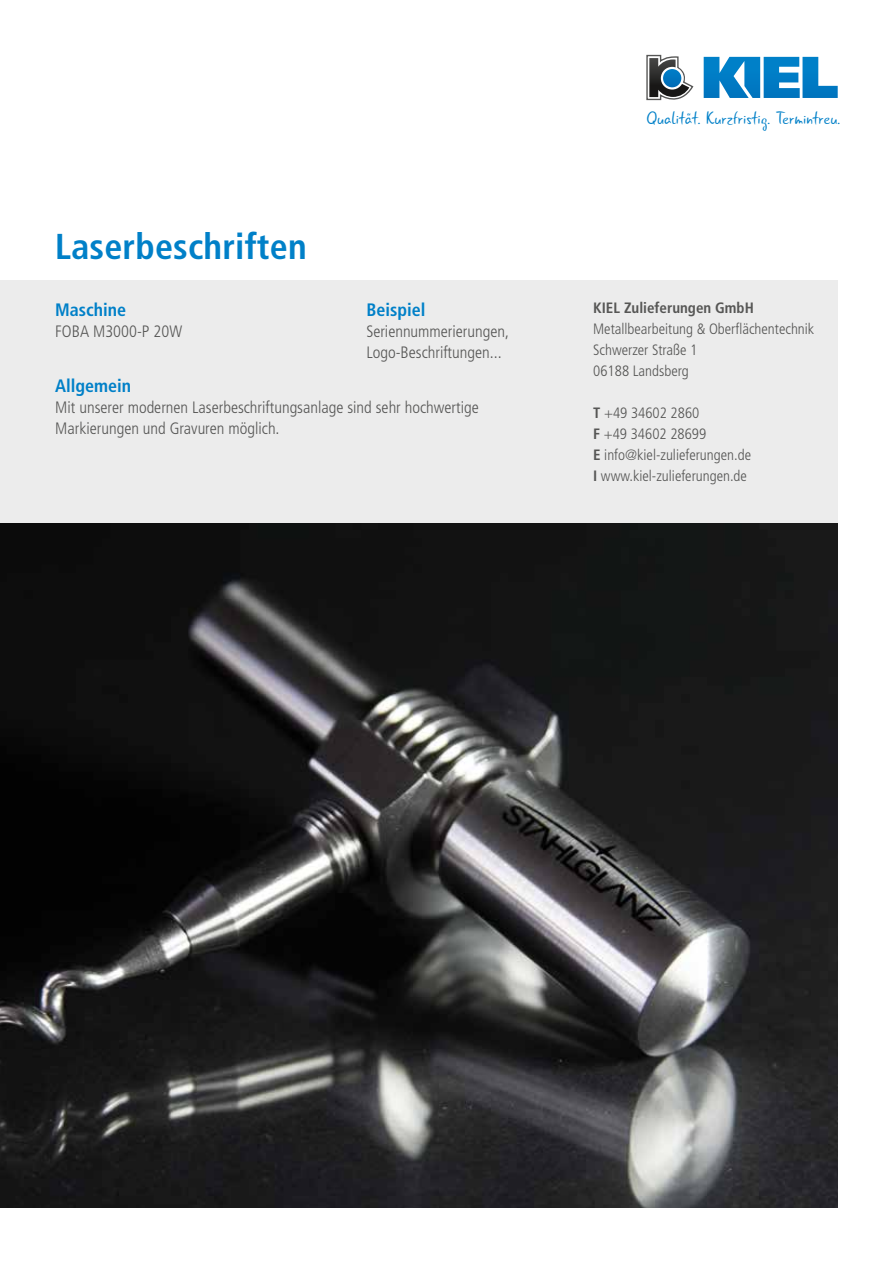
<style>
.page{position:relative;width:893px;height:1263px;background:#fff}
.page>*{position:absolute;margin:0;border:0;box-sizing:border-box;transform-origin:0 0}
.t1{font:700 condensed 36px "Frutiger LT";letter-spacing:.005em;color:#0080c8}
.t2{font:18px "Gunny Rewritten";letter-spacing:.005em;color:#0080c8}
.t3{font:700 condensed 18px "Frutiger LT";color:#0080c8}
.t4{font:300 condensed 16.5px/21px "Frutiger LT";color:#565655}
.t5{font:300 condensed 15px/21px "Frutiger LT";color:#565655}
.t6{font:700 condensed 15px "Frutiger LT";color:#565655}
.s1{font-weight:700}
</style>
<div class="page">
<img style="left:0;top:523px;width:838px;height:685px">
<div style="left:0;top:281px;width:838px;height:242px;background:#ececec"></div>
<svg style="left:646px;top:55px;width:48px;height:45px"></svg>
<svg style="left:662px;top:68px;width:20px;height:20px"></svg>
<div style="left:661px;top:67px;width:22px;height:23px;border:2px solid #fff;border-radius:50%"></div>
<svg style="left:704px;top:57px;width:134px;height:41px"></svg>
<h1 class="t1" style="left:55px;top:226px;width:253px">Laserbeschriften</h1>
<p class="t3" style="left:55px;top:299px;width:73px">Maschine</p>
<p class="t4" style="left:55px;top:321px;width:128px">FOBA M3000-P 20W</p>
<p class="t3" style="left:366px;top:299px;width:61px">Beispiel</p>
<p class="t4" style="left:366px;top:321px;width:144px">Seriennummerierungen,<br>Logo-Beschriftungen...</p>
<p class="t3" style="left:55px;top:375px;width:78px">Allgemein</p>
<p class="t4" style="left:55px;top:397px;width:425px">Mit unserer modernen Laserbeschriftungsanlage sind sehr hochwertige<br>Markierungen und Gravuren möglich.</p>
<p class="t2" style="left:646px;top:107px;width:196px">Qualität. Kurzfristig. Termintreu.</p>
<p class="t6" style="left:593px;top:299px;width:162px">KIEL Zulieferungen GmbH</p>
<p class="t5" style="left:593px;top:319px;width:223px">Metallbearbeitung &amp; Oberflächentechnik<br>Schwerzer Straße 1<br>06188 Landsberg</p>
<p class="t5" style="left:593px;top:403px;width:159px"><span class="s1">T</span> +49 34602 2860<br><span class="s1">F</span> +49 34602 28699<br><span class="s1">E</span> info@kiel-zulieferungen.de<br><span class="s1">I</span> www.kiel-zulieferungen.de</p>
</div>
